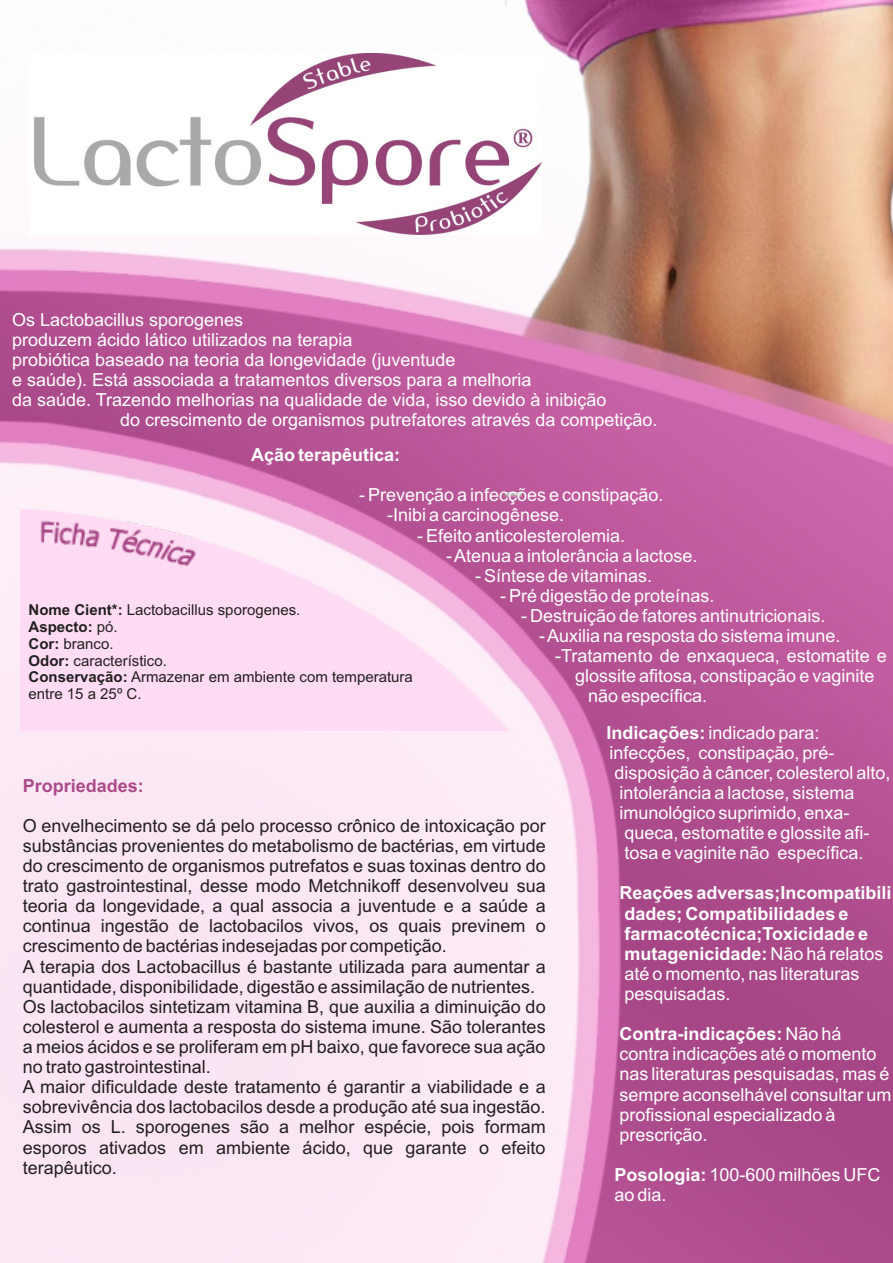
<style>
.page{position:relative;width:893px;height:1263px;background:#fff}
.page>*{position:absolute;margin:0;border:0;box-sizing:border-box;transform-origin:0 0}
.t1{font:18px/20.1px "Arial";color:#fff}
.t2{font:18px/20.1px "Arial";color:#231f20}
.t3{font:700 18px/20.1px "Arial";color:#fff}
.t4{font:700 18px "Arial";color:#ab4a8a}
.t5{font:15px/16.8px "Arial";color:#231f20}
.s1{font-weight:700}
.s2{font-weight:400}
</style>
<div class="page">
<img style="left:0;top:0;width:893px;height:1263px">
<img style="left:21px;top:492px;width:501px;height:261px">
<img style="left:29px;top:53px;width:513px;height:181px">
<p class="t1" style="left:12px;top:311px;width:233px">Os Lactobacillus sporogenes</p>
<p class="t1" style="left:12px;top:331px;width:342px">produzem ácido lático utilizados na terapia</p>
<p class="t1" style="left:12px;top:351px;width:445px">probiótica baseado na teoria da longevidade (juventude</p>
<p class="t1" style="left:12px;top:371px;width:521px">e saúde). Está associada a tratamentos diversos para a melhoria</p>
<p class="t1" style="left:12px;top:391px;width:596px">da saúde. Trazendo melhorias na qualidade de vida, isso devido à inibição</p>
<p class="t1" style="left:120px;top:412px;width:539px">do crescimento de organismos putrefatores através da competição.</p>
<p class="t3" style="left:251px;top:446px;width:151px">Ação terapêutica:</p>
<p class="t1" style="left:387px;top:487px;width:278px;text-indent:-28px">- Prevenção a infecções e constipação. -Inibi a carcinogênese.</p>
<p class="t1" style="left:417px;top:527px;width:210px">- Efeito anticolesterolemia.</p>
<p class="t1" style="left:446px;top:547px;width:253px">- Atenua a intolerância a lactose.</p>
<p class="t1" style="left:475px;top:567px;width:179px">- Síntese de vitaminas.</p>
<p class="t1" style="left:500px;top:587px;width:216px">- Pré digestão de proteínas.</p>
<p class="t1" style="left:521px;top:607px;width:306px">- Destruição de fatores antinutricionais.</p>
<p class="t1" style="left:539px;top:627px;width:303px">- Auxilia na resposta do sistema imune.</p>
<p class="t1" style="left:555px;top:647px;width:333px">-Tratamento de enxaqueca, estomatite e</p>
<p class="t1" style="left:575px;top:667px;width:301px">glossite afitosa, constipação e vaginite</p>
<p class="t1" style="left:588px;top:688px;width:121px">não específica.</p>
<p class="t5" style="left:29px;top:603px;width:386px"><span class="s1">Nome Cient*:</span> Lactobacillus sporogenes.<br><span class="s1">Aspecto:</span> pó.<br><span class="s1">Cor:</span> branco.<br><span class="s1">Odor:</span> característico.<br><span class="s1">Conservação:</span> Armazenar em ambiente com temperatura entre 15 a 25º C.</p>
<p class="t4" style="left:23px;top:778px;width:123px">Propriedades:</p>
<p class="t2" style="left:23px;top:817px;width:524px">O envelhecimento se dá pelo processo crônico de intoxicação por substâncias provenientes do metabolismo de bactérias, em virtude do crescimento de organismos putrefatos e suas toxinas dentro do trato gastrointestinal, desse modo Metchnikoff desenvolveu sua teoria da longevidade, a qual associa a juventude e a saúde a continua ingestão de lactobacilos vivos, os quais previnem o crescimento de bactérias indesejadas por competição.<br>A terapia dos Lactobacillus é bastante utilizada para aumentar a quantidade, disponibilidade, digestão e assimilação de nutrientes.<br>Os lactobacilos sintetizam vitamina B, que auxilia a diminuição do colesterol e aumenta a resposta do sistema imune. São tolerantes a meios ácidos e se proliferam em pH baixo, que favorece sua ação no trato gastrointestinal.<br>A maior dificuldade deste tratamento é garantir a viabilidade e a sobrevivência dos lactobacilos desde a produção até sua ingestão.<br>Assim os L. sporogenes são a melhor espécie, pois formam esporos ativados em ambiente ácido, que garante o efeito terapêutico.</p>
<p class="t1" style="left:606px;top:724px;width:215px"><span class="s1">Indicações:</span> indicado para:</p>
<p class="t1" style="left:609px;top:744px;width:227px">infecções, constipação, pré-</p>
<p class="t1" style="left:614px;top:764px;width:278px">disposição à câncer, colesterol alto,</p>
<p class="t1" style="left:619px;top:784px;width:237px">intolerância a lactose, sistema</p>
<p class="t1" style="left:619px;top:804px;width:232px">imunológico suprimido, enxa-</p>
<p class="t1" style="left:624px;top:824px;width:247px">queca, estomatite e glossite afi-</p>
<p class="t1" style="left:624px;top:844px;width:241px">tosa e vaginite não específica.</p>
<p class="t3" style="left:619px;top:885px;width:274px">Reações adversas;Incompatibili dades; Compatibilidades e farmacotécnica;Toxicidade e mutagenicidade: <span class="s2">Não há relatos até o momento, nas literaturas pesquisadas.</span></p>
<p class="t1" style="left:619px;top:1025px;width:274px"><span class="s1">Contra-indicações:</span> Não há contra indicações até o momento nas literaturas pesquisadas, mas é sempre aconselhável consultar um profissional especializado à prescrição.</p>
<p class="t1" style="left:614px;top:1166px;width:268px"><span class="s1">Posologia:</span> 100-600 milhões UFC ao dia.</p>
</div>
